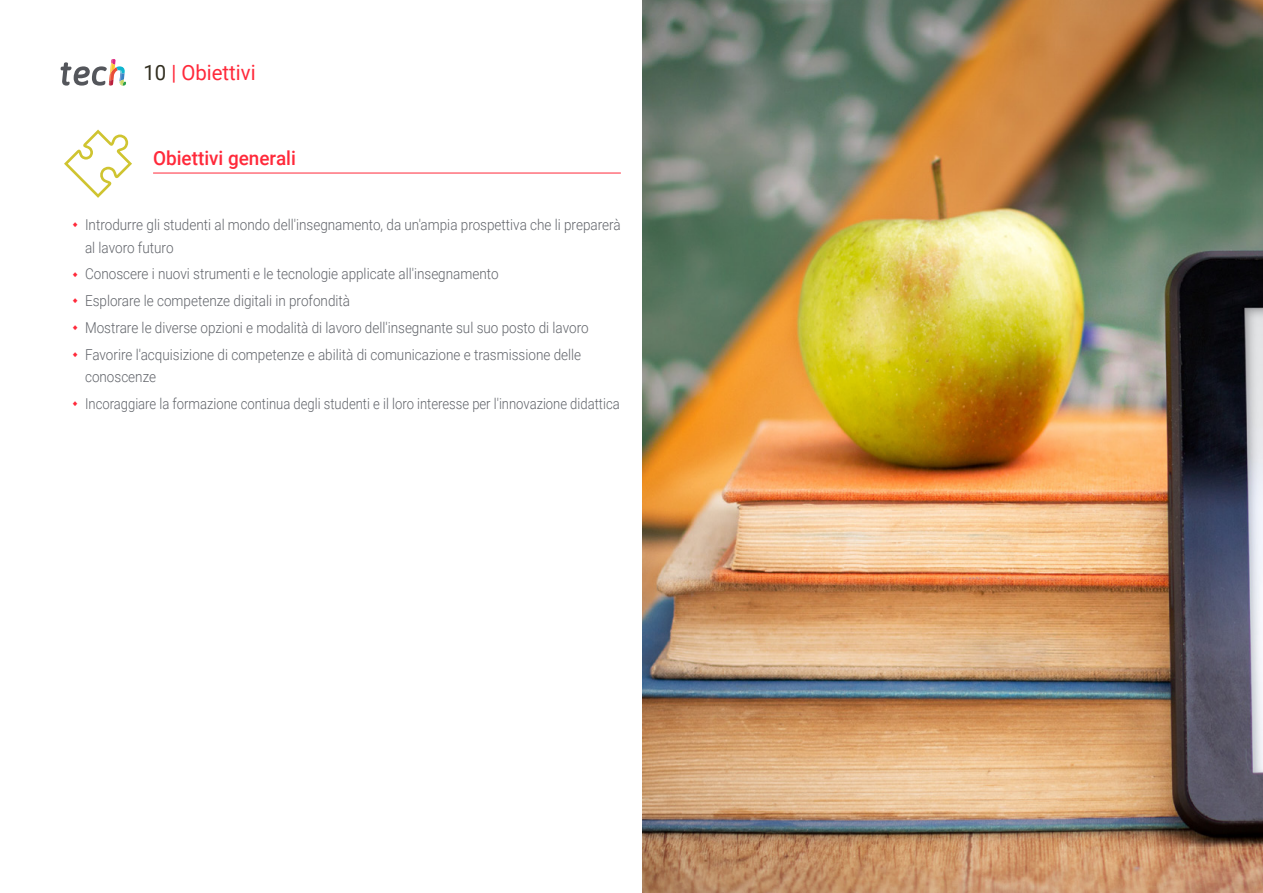
<style>
.page{position:relative;width:1263px;height:893px;background:#fff}
.page>*{position:absolute;margin:0;border:0;box-sizing:border-box;transform-origin:0 0}
.t1{font:21px "Roboto";color:#ff293a}
.t2{font:500 19.5px "Roboto";color:#ff293a}
.t3{font:300 15px/26.7px "Roboto";color:#61646a;scale:.9 1}
.s1{color:#312e20}
</style>
<div class="page">
<hr style="left:153px;top:173px;width:468px;height:1px;background:#ff293a">
<svg style="left:64px;top:130px;width:68px;height:68px"></svg>
<img style="left:642px;top:0;width:621px;height:893px">
<svg style="left:61px;top:59px;width:65px;height:27px"></svg>
<h1 class="t1" style="left:144px;top:57px;width:114px"><span class="s1">10</span> | Obiettivi</h1>
<h2 class="t2" style="left:153px;top:144px;width:144px">Obiettivi generali</h2>
<p class="t3" style="left:85px;top:213px;width:597px;line-height:22.5px">Introdurre gli studenti al mondo dell'insegnamento, da un'ampia prospettiva che li preparerà al lavoro futuro</p>
<p class="t3" style="left:85px;top:260px;width:561px">Conoscere i nuovi strumenti e le tecnologie applicate all'insegnamento<br>Esplorare le competenze digitali in profondità<br>Mostrare le diverse opzioni e modalità di lavoro dell'insegnante sul suo posto di lavoro Favorire l'acquisizione di competenze e abilità di comunicazione e trasmissione delle</p>
<p class="t3" style="left:85px;top:363px;width:596px">conoscenze<br>Incoraggiare la formazione continua degli studenti e il loro interesse per l'innovazione didattica</p>
</div>
